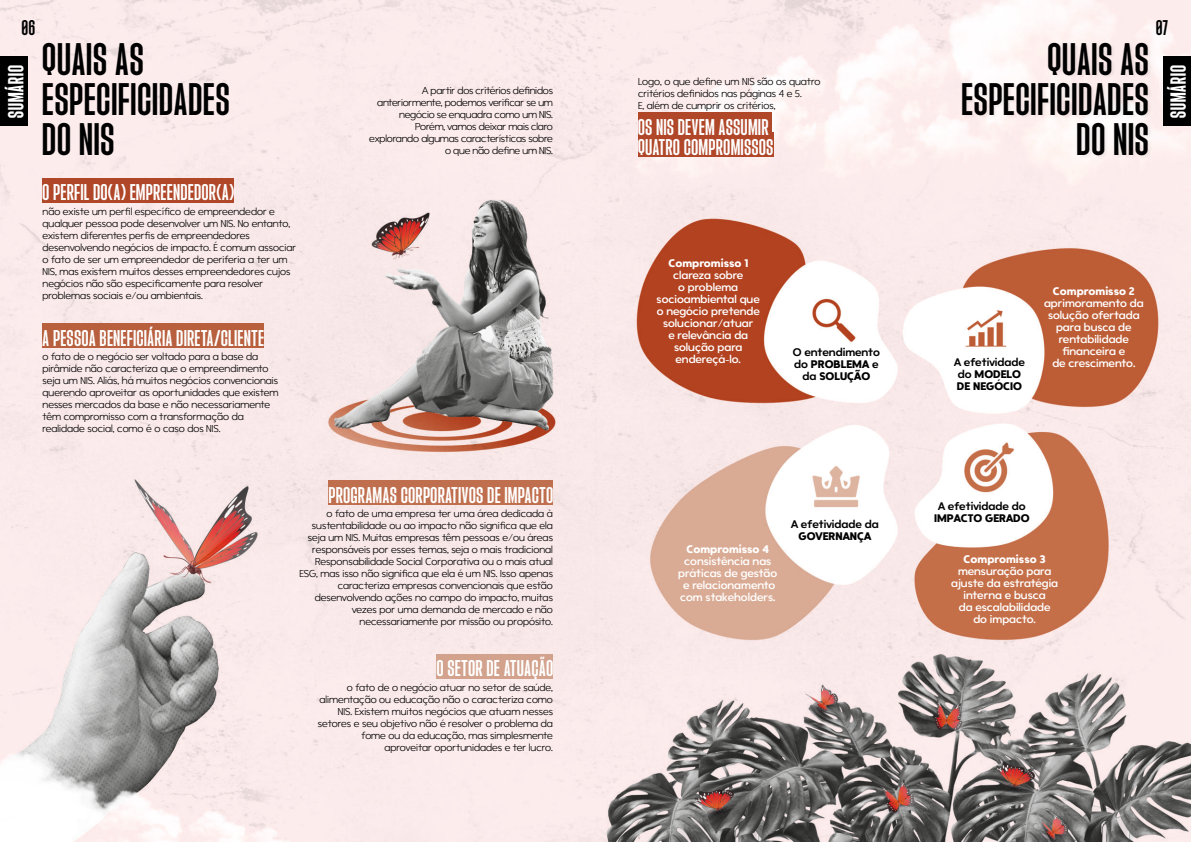
<style>
.page{position:relative;width:1191px;height:842px;background:#fff}
.page>*{position:absolute;margin:0;border:0;box-sizing:border-box;transform-origin:0 0}
.t1{font:700 40px/40px "Agharti";letter-spacing:.04em;color:#000001}
.t2{font:700 20px/20px "Agharti";letter-spacing:.04em;color:#fff}
.t3{font:900 19.2px "Agharti";letter-spacing:.05em;color:#fff}
.t4{font:700 18.7px "Agharti";color:#000001}
.t5{font:500 11px/12px "Katide";color:#fff;text-align:center}
.t6{font:600 11px/12px "Katide";color:#000001;text-align:center}
.t7{font:800 11px "Katide";color:#fff}
.t8{font:800 11px/12px "Katide";color:#000001}
.t9{font:200 10px/12px "Katide";color:#000001}
.t10{font:200 10px/12px "Katide";letter-spacing:-.02em;color:#000001;text-align:right}
.s1{font-weight:800}
.s2{font-weight:600}
</style>
<div class="page">
<img style="left:0;top:0;width:1191px;height:842px">
<div style="left:43px;top:178px;width:191px;height:24px;background:#b04729"></div>
<div style="left:43px;top:324px;width:221px;height:24px;background:#b85f3e"></div>
<div style="left:329px;top:481px;width:224px;height:24px;background:#c06f4e"></div>
<div style="left:437px;top:654px;width:116px;height:24px;background:#d2a28d"></div>
<div style="left:0;top:57px;width:28px;height:69px;background:#000001"></div>
<img style="left:963px;top:43px;width:188px;height:116px">
<div style="left:638px;top:113px;width:134px;height:24px;background:#b04729"></div>
<div style="left:638px;top:133px;width:135px;height:24px;background:#b04729"></div>
<div style="left:1162px;top:57px;width:29px;height:69px;background:#000001"></div>
<h3 class="t4" style="left:22px;top:18px;width:15px">06</h3>
<h3 class="t4" style="left:1156px;top:18px;width:14px">07</h3>
<h1 class="t1" style="left:43px;top:39px;width:188px">QUAIS AS<br>ESPECIFICIDADES<br>DO NIS</h1>
<h1 class="t1" style="left:961px;top:39px;width:188px;text-align:right">QUAIS AS<br>ESPECIFICIDADES<br>DO NIS</h1>
<h3 class="t3" style="left:6px;top:117px;width:54px;rotate:-90deg">SUMÁRIO</h3>
<h3 class="t3" style="left:1168px;top:117px;width:54px;rotate:-90deg">SUMÁRIO</h3>
<p class="t9" style="left:638px;top:76px;width:184px">Logo, o que define um NIS são os quatro critérios definidos nas páginas 4 e 5.<br>E, além de cumprir os critérios,</p>
<h2 class="t2" style="left:638px;top:117px;width:137px">OS NIS DEVEM ASSUMIR<br>QUATRO COMPROMISSOS</h2>
<p class="t10" style="left:369px;top:85px;width:185px">A partir dos critérios definidos anteriormente, podemos verificar se um negócio se enquadra como um NIS.<br>Porém, vamos deixar mais claro explorando algumas características sobre o que não define um NIS.</p>
<h2 class="t2" style="left:43px;top:182px;width:193px">O PERFIL DO(A) EMPREENDEDOR(A)</h2>
<p class="t9" style="left:43px;top:206px;width:255px">não existe um perfil específico de empreendedor e qualquer pessoa pode desenvolver um NIS. No entanto, existem diferentes perfis de empreendedores desenvolvendo negócios de impacto. É comum associar o fato de ser um empreendedor de periferia a ter um NIS, mas existem muitos desses empreendedores cujos negócios não são especificamente para resolver problemas sociais e/ou ambientais.</p>
<h2 class="t2" style="left:43px;top:328px;width:223px">A PESSOA BENEFICIÁRIA DIRETA/CLIENTE</h2>
<p class="t9" style="left:43px;top:352px;width:237px">o fato de o negócio ser voltado para a base da pirâmide não caracteriza que o empreendimento seja um NIS. Aliás, há muitos negócios convencionais querendo aproveitar as oportunidades que existem nesses mercados da base e não necessariamente têm compromisso com a transformação da realidade social, como é o caso dos NIS.</p>
<h2 class="t2" style="left:329px;top:485px;width:226px">PROGRAMAS CORPORATIVOS DE IMPACTO</h2>
<p class="t9" style="left:299px;top:509px;width:255px;text-align:right">o fato de uma empresa ter uma área dedicada à sustentabilidade ou ao impacto não significa que ela seja um NIS. Muitas empresas têm pessoas e/ou áreas responsáveis por esses temas, seja o mais tradicional Responsabilidade Social Corporativa ou o mais atual ESG, mas isso não significa que ela é um NIS. Isso apenas caracteriza empresas convencionais que estão desenvolvendo ações no campo do impacto, muitas vezes por uma demanda de mercado e não necessariamente por missão ou propósito.</p>
<h2 class="t2" style="left:437px;top:658px;width:118px">O SETOR DE ATUAÇÃO</h2>
<p class="t9" style="left:318px;top:682px;width:236px;text-align:right">o fato de o negócio atuar no setor de saúde, alimentação ou educação não o caracteriza como NIS. Existem muitos negócios que atuam nesses setores e seu objetivo não é resolver o problema da fome ou da educação, mas simplesmente aproveitar oportunidades e ter lucro.</p>
<p class="t7" style="left:668px;top:259px;width:81px">Compromisso 1</p>
<p class="t5" style="left:656px;top:270px;width:105px">clareza sobre<br>o problema socioambiental que o negócio pretende solucionar/atuar<br>e relevância da solução para endereçá-lo.</p>
<p class="t6" style="left:793px;top:347px;width:89px">O entendimento do <span class="s1">PROBLEMA</span> e da <span class="s1">SOLUÇÃO</span></p>
<p class="t7" style="left:686px;top:545px;width:84px">Compromisso 4</p>
<p class="t5" style="left:678px;top:556px;width:100px">consistência nas práticas de gestão e relacionamento com stakeholders.</p>
<p class="t6" style="left:791px;top:519px;width:89px">A efetividade da</p>
<p class="t8" style="left:798px;top:531px;width:74px">GOVERNANÇA</p>
<p class="t7" style="left:1053px;top:287px;width:83px">Compromisso 2</p>
<p class="t5" style="left:1044px;top:298px;width:101px">aprimoramento da solução ofertada para busca de rentabilidade financeira e</p>
<p class="t6" style="left:954px;top:357px;width:72px">A efetividade</p>
<p class="t5" style="left:1052px;top:358px;width:84px">de crescimento.</p>
<p class="t8" style="left:957px;top:369px;width:67px"><span class="s2">do</span> MODELO<br>DE NEGÓCIO</p>
<p class="t6" style="left:938px;top:501px;width:89px">A efetividade do</p>
<p class="t8" style="left:934px;top:513px;width:97px">IMPACTO GERADO</p>
<p class="t7" style="left:963px;top:555px;width:84px">Compromisso 3</p>
<p class="t5" style="left:951px;top:566px;width:108px">mensuração para ajuste da estratégia interna e busca<br>da escalabilidade do impacto.</p>
</div>
